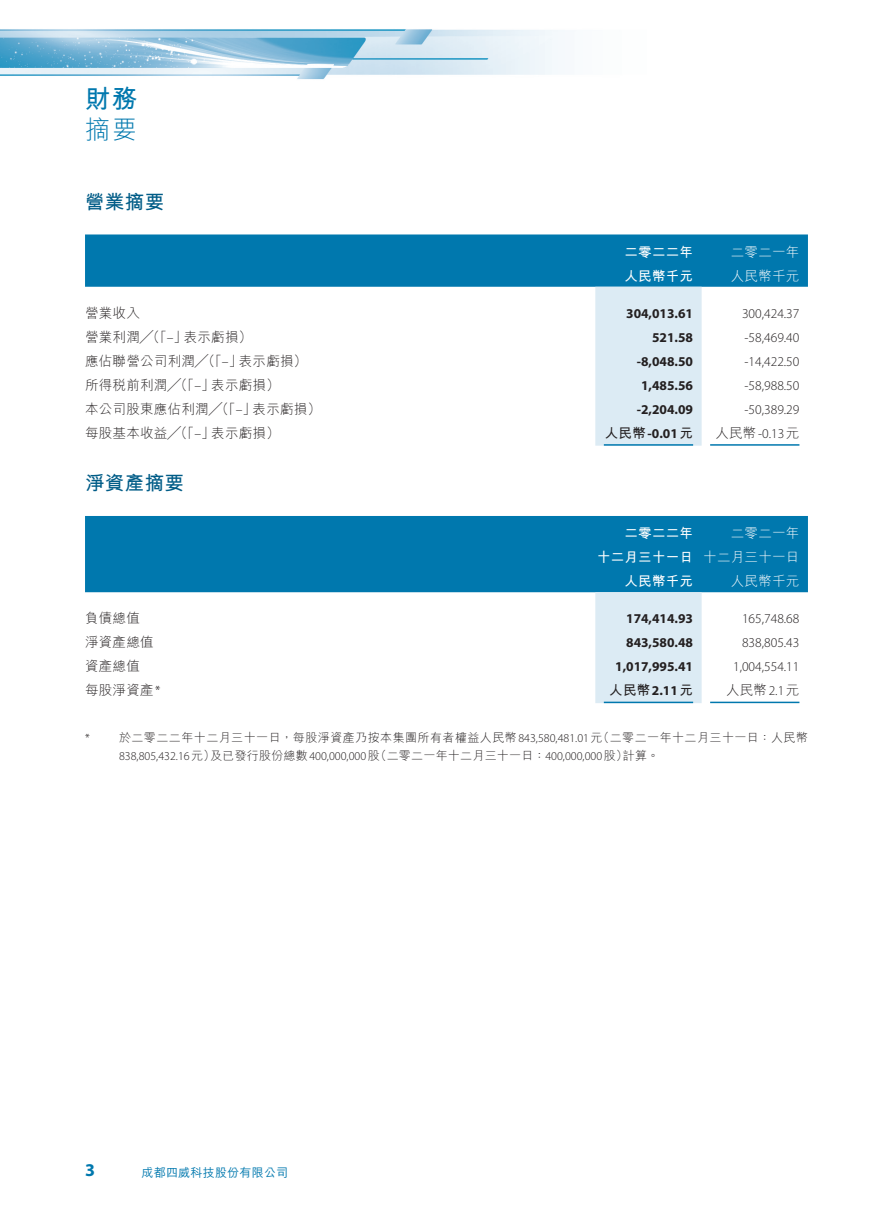
<style>
.page{position:relative;width:893px;height:1212px;background:#fff}
.page>*{position:absolute;margin:0;border:0;box-sizing:border-box;transform-origin:0 0}
.t1{font:700 25.5px "M Hei HK";color:#0078ae}
.t2{font:300 25.5px "M Hei HK";color:#0078ae}
._01_H1{font:700 19.5px "M Hei HK";letter-spacing:.02em;color:#005c87}
.t3{font:700 18px "Myriad Pro";color:#0078ae}
._50_Table_txt{font:300 13.5px "M Hei HK";letter-spacing:.02em;color:#231f20}
._50_Table_txt-2{font:300 13.5px "Myriad Pro";color:#231f20}
._50_Table_txt-3{font:700 13.5px "Myriad Pro";color:#231f20}
._50_Table_txt-4{font:300 13.5px "M Hei HK";letter-spacing:.02em;color:#fff}
._50_Table_txt-5{font:700 13.5px "M Hei HK";letter-spacing:.02em;color:#fff}
._50_Table_txt-6{font:700 13.5px "M Hei HK";color:#231f20}
._06_Notes{font:300 12px "M Hei HK";letter-spacing:.04em;color:#231f20}
._06_Notes-2{font:300 12px "M Hei HK";letter-spacing:.02em;color:#231f20}
._06_Notes-3{font:300 12px "Myriad Pro";color:#231f20}
.t4{font:500 12px "M Hei HK";letter-spacing:.02em;color:#0078ae}
.s1{font-family:"Myriad Pro"}
.s2{font-family:"M Hei HK"}
</style>
<div class="page">
<img style="left:0;top:29px;width:808px;height:675px">
<svg style="left:85px;top:234px;width:723px;height:212px"></svg>
<hr style="left:604px;top:444px;width:89px;height:2px;background:#0078ae">
<hr style="left:710px;top:444px;width:89px;height:2px;background:#0078ae">
<div style="left:85px;top:516px;width:723px;height:76px;background:#0078ae"></div>
<div style="left:595px;top:592px;width:107px;height:111px;background:#dcebf4"></div>
<hr style="left:604px;top:702px;width:89px;height:1px;background:#0078ae">
<hr style="left:710px;top:702px;width:89px;height:1px;background:#0078ae">
<p class="t1" style="left:85px;top:80px;width:54px">財務</p>
<p class="t2" style="left:85px;top:117px;width:54px">摘要</p>
<p class="_01_H1" style="left:85px;top:187px;width:81px">營業摘要</p>
<p class="_50_Table_txt-5" style="left:624px;top:242px;width:70px">二零二二年</p>
<p class="_50_Table_txt-4" style="left:731px;top:245px;width:70px">二零二一年</p>
<p class="_50_Table_txt-5" style="left:624px;top:266px;width:70px">人民幣千元</p>
<p class="_50_Table_txt-4" style="left:731px;top:269px;width:70px">人民幣千元</p>
<p class="_50_Table_txt" style="left:85px;top:306px;width:56px">營業收入</p>
<p class="_50_Table_txt-3" style="left:626px;top:305px;width:68px">304,013.61</p>
<p class="_50_Table_txt-2" style="left:742px;top:305px;width:59px">300,424.37</p>
<p class="_50_Table_txt" style="left:85px;top:330px;width:104px">營業利潤╱（「<span class="s1">–</span>」</p>
<p class="_50_Table_txt" style="left:184px;top:330px;width:70px">表示虧損(</p>
<p class="_50_Table_txt-3" style="left:652px;top:329px;width:42px">521.58</p>
<p class="_50_Table_txt-2" style="left:745px;top:329px;width:56px">-58,469.40</p>
<p class="_50_Table_txt" style="left:85px;top:354px;width:159px">應佔聯營公司利潤╱（「<span class="s1">–</span>」</p>
<p class="_50_Table_txt" style="left:239px;top:354px;width:70px">表示虧損(</p>
<p class="_50_Table_txt-3" style="left:637px;top:353px;width:58px">-8,048.50</p>
<p class="_50_Table_txt-2" style="left:745px;top:353px;width:56px">-14,422.50</p>
<p class="_50_Table_txt" style="left:85px;top:378px;width:131px">所得稅前利潤╱（「<span class="s1">–</span>」</p>
<p class="_50_Table_txt" style="left:211px;top:378px;width:70px">表示虧損(</p>
<p class="_50_Table_txt-3" style="left:641px;top:377px;width:53px">1,485.56</p>
<p class="_50_Table_txt-2" style="left:745px;top:377px;width:56px">-58,988.50</p>
<p class="_50_Table_txt" style="left:85px;top:402px;width:172px">本公司股東應佔利潤╱（「<span class="s1">–</span>」</p>
<p class="_50_Table_txt" style="left:253px;top:402px;width:70px">表示虧損(</p>
<p class="_50_Table_txt-3" style="left:637px;top:401px;width:58px">-2,204.09</p>
<p class="_50_Table_txt-2" style="left:745px;top:401px;width:56px">-50,389.29</p>
<p class="_50_Table_txt" style="left:85px;top:426px;width:131px">每股基本收益╱（「<span class="s1">–</span>」</p>
<p class="_01_H1" style="left:85px;top:469px;width:101px">淨資產摘要</p>
<p class="_50_Table_txt" style="left:211px;top:426px;width:70px">表示虧損）</p>
<p class="_50_Table_txt-3" style="left:605px;top:425px;width:90px"><span class="s2">人民幣</span>-0.01<span class="s2">元</span></p>
<p class="_50_Table_txt-2" style="left:715px;top:425px;width:86px"><span class="s2">人民幣</span> -0.13<span class="s2">元</span></p>
<p class="_50_Table_txt-5" style="left:624px;top:523px;width:70px">二零二二年</p>
<p class="_50_Table_txt-5" style="left:597px;top:547px;width:98px">十二月三十一日</p>
<p class="_50_Table_txt-5" style="left:624px;top:571px;width:70px">人民幣千元</p>
<p class="_50_Table_txt-4" style="left:731px;top:526px;width:70px">二零二一年</p>
<p class="_50_Table_txt-4" style="left:703px;top:550px;width:98px">十二月三十一日</p>
<p class="_50_Table_txt-4" style="left:731px;top:574px;width:70px">人民幣千元</p>
<p class="_50_Table_txt" style="left:85px;top:611px;width:56px">負債總值</p>
<p class="_50_Table_txt-3" style="left:626px;top:611px;width:68px">174,414.93</p>
<p class="_50_Table_txt-2" style="left:742px;top:610px;width:59px">165,748.68</p>
<p class="_50_Table_txt" style="left:85px;top:635px;width:70px">淨資產總值</p>
<p class="_50_Table_txt-3" style="left:626px;top:635px;width:68px">843,580.48</p>
<p class="_50_Table_txt-2" style="left:742px;top:634px;width:59px">838,805.43</p>
<p class="_50_Table_txt" style="left:85px;top:659px;width:56px">資產總值</p>
<p class="_50_Table_txt-3" style="left:615px;top:659px;width:79px">1,017,995.41</p>
<p class="_50_Table_txt-2" style="left:733px;top:658px;width:68px">1,004,554.11</p>
<p class="_50_Table_txt" style="left:726px;top:683px;width:75px">人民幣<span class="s1">2.1</span>元</p>
<p class="_50_Table_txt" style="left:85px;top:683px;width:77px">每股淨資產<span class="s1">*</span></p>
<p class="_06_Notes" style="left:119px;top:731px;width:690px">於二零二二年十二月三十一日，每股淨資產乃按本集團所有者權益人民幣<span class="s1">843,580,481.01</span> （元二零二一年十二月三十一日：人民幣</p>
<p class="_50_Table_txt-6" style="left:609px;top:680px;width:85px">人民幣<span class="s1">2.11</span>元</p>
<p class="_06_Notes-3" style="left:85px;top:730px;width:6px">*</p>
<p class="_06_Notes-3" style="left:119px;top:748px;width:98px">838,805,432.16<span class="s2">元）</span></p>
<p class="_06_Notes-2" style="left:210px;top:749px;width:419px">及已發行股份總數<span class="s1">400,000,000</span> （股二零二一年十二月三十一日：<span class="s1">400,000,000</span>股）</p>
<p class="_06_Notes" style="left:623px;top:749px;width:38px">計算。</p>
<p class="t3" style="left:85px;top:1160px;width:11px">3</p>
<p class="t4" style="left:142px;top:1163px;width:148px">成都四威科技股份有限公司</p>
</div>
